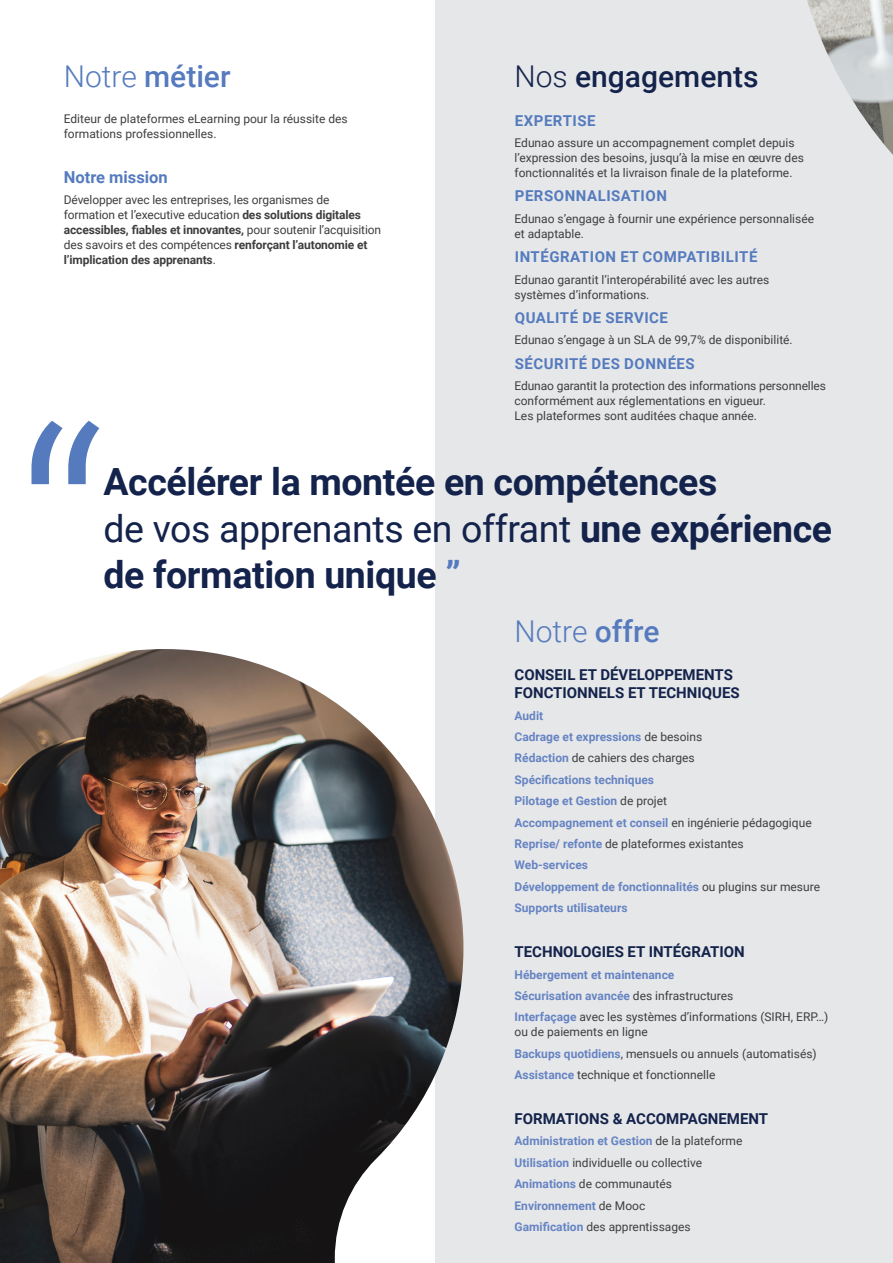
<style>
.page{position:relative;width:893px;height:1263px;background:#fff}
.page>*{position:absolute;margin:0;border:0;box-sizing:border-box;transform-origin:0 0}
.t1{font:300 300px "Roboto";color:#557bbe}
.t2{font:700 37.5px/46.5px "Roboto";letter-spacing:-.01em;color:#14234b}
.t3{font:500 30px "Roboto";color:#14234b}
.t4{font:500 30px "Roboto";color:#557bbe}
.t5{font:300 30px "Roboto";color:#557bbe}
.t6{font:700 16.5px "Roboto";color:#557bbe}
.t7{font:700 15px/18px "Roboto";color:#14234b}
.t8{font:700 15px "Roboto";letter-spacing:.035em;color:#557bbe}
.t9{font:12px/15px "Roboto";color:#3e3e3f}
.t10{font:700 12px "Roboto";color:#6684c3}
.s1{font-weight:300}
.s2{font-weight:700}
.s3{font-weight:400}
.s4{color:#557bbe}
.s5{font-weight:500}
.s6{font-weight:400;color:#3e3e3f}
.s7{font-weight:700;color:#6684c3}
</style>
<div class="page">
<div style="left:436px;top:0;width:457px;height:1263px;background:#e6e7e9"></div>
<img style="left:807px;top:0;width:86px;height:155px">
<img style="left:0;top:649px;width:463px;height:614px">
<p class="t4" style="left:64px;top:55px;width:168px"><span class="s1">Notre</span> métier</p>
<p class="t9" style="left:64px;top:110px;width:286px">Editeur de plateformes eLearning pour la réussite des formations professionnelles.</p>
<p class="t6" style="left:64px;top:165px;width:106px">Notre mission</p>
<p class="t9" style="left:64px;top:192px;width:319px">Développer avec les entreprises, les organismes de formation et l’executive education <span class="s2">des solutions digitales accessibles, fiables et innovantes,</span> pour soutenir l’acquisition des savoirs et des compétences <span class="s2">renforçant l’autonomie et l’implication des apprenants</span>.</p>
<p class="t3" style="left:514px;top:55px;width:246px"><span class="s1">Nos</span> engagements</p>
<p class="t8" style="left:515px;top:110px;width:82px">EXPERTISE</p>
<p class="t9" style="left:514px;top:135px;width:291px">Edunao assure un accompagnement complet depuis l’expression des besoins, jusqu’à la mise en œuvre des fonctionnalités et la livraison finale de la plateforme.</p>
<p class="t8" style="left:515px;top:186px;width:154px">PERSONNALISATION</p>
<p class="t9" style="left:514px;top:211px;width:301px">Edunao s’engage à fournir une expérience personnalisée et adaptable.</p>
<p class="t8" style="left:515px;top:246px;width:244px">INTÉGRATION ET COMPATIBILITÉ</p>
<p class="t9" style="left:514px;top:271px;width:256px">Edunao garantit l’interopérabilité avec les autres systèmes d’informations.</p>
<p class="t8" style="left:515px;top:307px;width:155px">QUALITÉ DE SERVICE</p>
<p class="t9" style="left:514px;top:332px;width:280px">Edunao s’engage à un SLA de 99,7% de disponibilité.</p>
<p class="t8" style="left:515px;top:353px;width:182px">SÉCURITÉ DES DONNÉES</p>
<p class="t9" style="left:514px;top:378px;width:313px">Edunao garantit la protection des informations personnelles conformément aux réglementations en vigueur.<br>Les plateformes sont auditées chaque année.</p>
<p class="t1" style="left:17px;top:332px;width:91px">“</p>
<p class="t2" style="left:103px;top:457px;width:730px">Accélérer la montée en compétences<br><span class="s3">de vos apprenants en offrant</span> une expérience de formation unique <span class="s4">”</span></p>
<p class="t5" style="left:514px;top:610px;width:147px">Notre <span class="s5">offre</span></p>
<p class="t7" style="left:514px;top:665px;width:227px">CONSEIL ET DÉVELOPPEMENTS<br>FONCTIONNELS ET TECHNIQUES</p>
<p class="t10" style="left:514px;top:707px;width:30px">Audit</p>
<p class="t10" style="left:514px;top:728px;width:189px">Cadrage et expressions <span class="s6">de besoins</span></p>
<p class="t9" style="left:514px;top:750px;width:182px"><span class="s7">Rédaction</span> de cahiers des charges</p>
<p class="t10" style="left:514px;top:771px;width:141px">Spécifications techniques</p>
<p class="t10" style="left:514px;top:792px;width:154px">Pilotage et Gestion <span class="s6">de projet</span></p>
<p class="t10" style="left:514px;top:814px;width:299px">Accompagnement et conseil <span class="s6">en ingénierie pédagogique</span></p>
<p class="t9" style="left:514px;top:836px;width:231px"><span class="s7">Reprise/ refonte</span> de plateformes existantes</p>
<p class="t10" style="left:514px;top:857px;width:75px">Web-services</p>
<p class="t10" style="left:514px;top:878px;width:307px">Développement de fonctionnalités <span class="s6">ou plugins sur mesure</span></p>
<p class="t10" style="left:514px;top:899px;width:115px">Supports utilisateurs</p>
<p class="t7" style="left:514px;top:942px;width:232px">TECHNOLOGIES ET INTÉGRATION</p>
<p class="t10" style="left:514px;top:966px;width:161px">Hébergement et maintenance</p>
<p class="t10" style="left:514px;top:987px;width:220px">Sécurisation avancée <span class="s6">des infrastructures</span></p>
<p class="t9" style="left:514px;top:1009px;width:315px"><span class="s7">Interfaçage</span> avec les systèmes d’informations (SIRH, ERP…) ou de paiements en ligne</p>
<p class="t9" style="left:514px;top:1045px;width:304px"><span class="s7">Backups quotidiens</span>, mensuels ou annuels (automatisés)</p>
<p class="t9" style="left:514px;top:1067px;width:202px"><span class="s7">Assistance</span> technique et fonctionnelle</p>
<p class="t7" style="left:514px;top:1109px;width:255px">FORMATIONS &amp; ACCOMPAGNEMENT</p>
<p class="t10" style="left:514px;top:1133px;width:229px">Administration et Gestion <span class="s6">de la plateforme</span></p>
<p class="t9" style="left:514px;top:1154px;width:189px"><span class="s7">Utilisation</span> individuelle ou collective</p>
<p class="t9" style="left:514px;top:1176px;width:159px"><span class="s7">Animations</span> de communautés</p>
<p class="t10" style="left:514px;top:1197px;width:132px">Environnement <span class="s6">de Mooc</span></p>
<p class="t9" style="left:514px;top:1219px;width:178px"><span class="s7">Gamification</span> des apprentissages</p>
</div>
